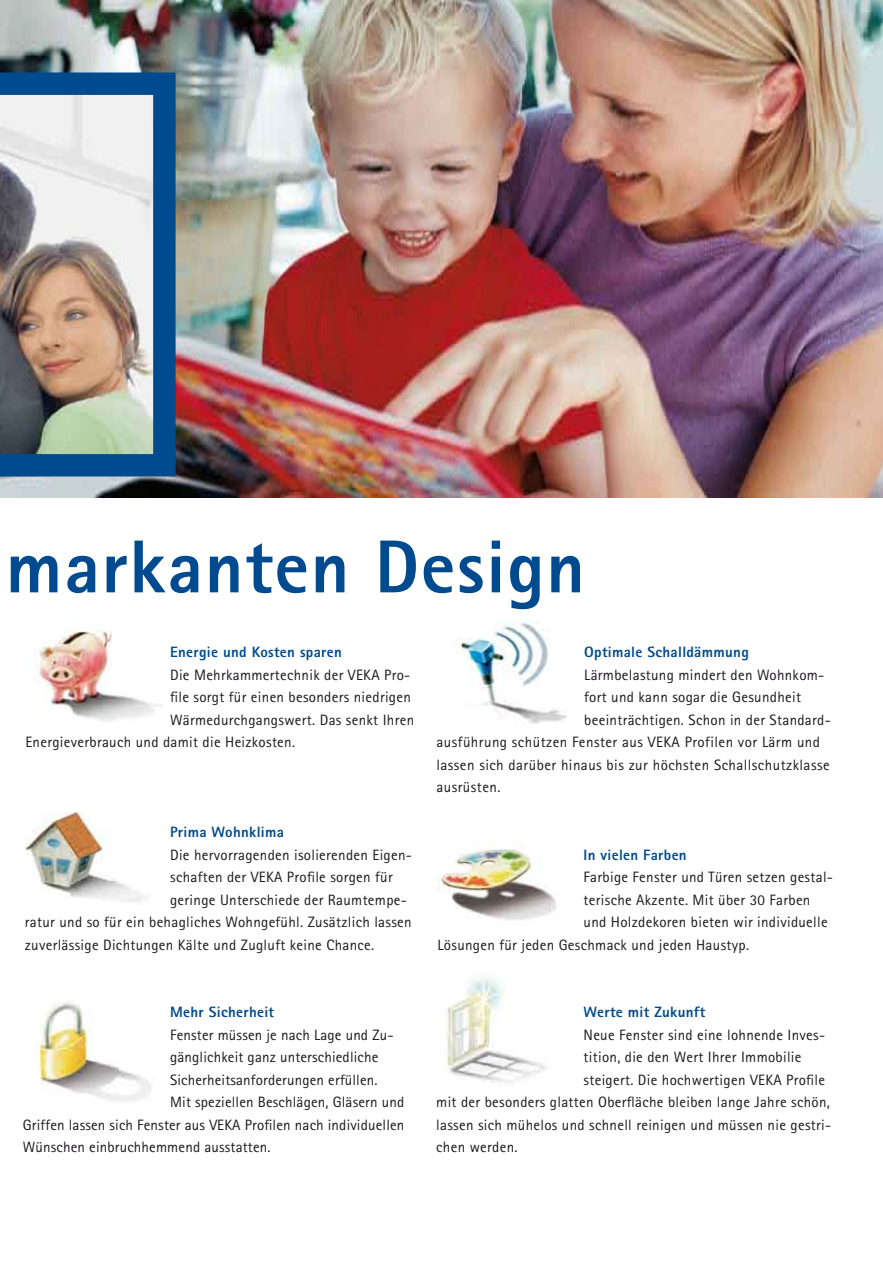
<style>
.page{position:relative;width:883px;height:1263px;background:#fff}
.page>*{position:absolute;margin:0;border:0;box-sizing:border-box;transform-origin:0 0}
.t1{font:800 75px "Rotis Sans Serif";letter-spacing:.02em;color:#004b8f}
.t2{font:15px "Rotis Sans Serif";letter-spacing:.02em;color:#1a171b}
.t3{font:800 15px "Rotis Sans Serif";letter-spacing:.02em;color:#004b8f}
</style>
<div class="page">
<img style="left:0;top:0;width:883px;height:498px">
<img style="left:457px;top:620px;width:110px;height:104px">
<img style="left:39px;top:1002px;width:113px;height:99px">
<img style="left:39px;top:630px;width:124px;height:92px">
<img style="left:437px;top:841px;width:119px;height:79px">
<img style="left:25px;top:811px;width:123px;height:91px">
<img style="left:0;top:72px;width:176px;height:404px">
<img style="left:444px;top:978px;width:103px;height:105px">
<h1 class="t1" style="left:6px;top:519px;width:581px">markanten Design</h1>
<p class="t3" style="left:170px;top:643px;width:173px">Energie und Kosten sparen</p>
<p class="t2" style="left:170px;top:666px;width:242px">Die Mehrkammertechnik der VEKA Pro-</p>
<p class="t2" style="left:170px;top:688px;width:242px">file sorgt für einen besonders niedrigen</p>
<p class="t2" style="left:170px;top:711px;width:246px">Wärmedurchgangswert. Das senkt Ihren</p>
<p class="t2" style="left:25px;top:733px;width:271px">Energieverbrauch und damit die Heizkosten.</p>
<p class="t3" style="left:170px;top:823px;width:115px">Prima Wohnklima</p>
<p class="t2" style="left:170px;top:846px;width:243px">Die hervorragenden isolierenden Eigen-</p>
<p class="t2" style="left:170px;top:868px;width:224px">schaften der VEKA Profile sorgen für</p>
<p class="t2" style="left:170px;top:891px;width:238px">geringe Unterschiede der Raumtempe-</p>
<p class="t2" style="left:25px;top:913px;width:388px">ratur und so für ein behagliches Wohngefühl. Zusätzlich lassen</p>
<p class="t2" style="left:25px;top:936px;width:351px">zuverlässige Dichtungen Kälte und Zugluft keine Chance.</p>
<p class="t3" style="left:170px;top:1003px;width:105px">Mehr Sicherheit</p>
<p class="t2" style="left:170px;top:1026px;width:225px">Fenster müssen je nach Lage und Zu-</p>
<p class="t2" style="left:170px;top:1048px;width:210px">gänglichkeit ganz unterschiedliche</p>
<p class="t2" style="left:170px;top:1071px;width:209px">Sicherheitsanforderungen erfüllen.</p>
<p class="t2" style="left:170px;top:1093px;width:236px">Mit speziellen Beschlägen, Gläsern und</p>
<p class="t2" style="left:23px;top:1116px;width:383px">Griffen lassen sich Fenster aus VEKA Profilen nach individuellen</p>
<p class="t2" style="left:23px;top:1138px;width:249px">Wünschen einbruchhemmend ausstatten.</p>
<p class="t3" style="left:584px;top:643px;width:166px">Optimale Schalldämmung</p>
<p class="t2" style="left:584px;top:666px;width:242px">Lärmbelastung mindert den Wohnkom-</p>
<p class="t2" style="left:584px;top:688px;width:218px">fort und kann sogar die Gesundheit</p>
<p class="t2" style="left:584px;top:711px;width:248px">beeinträchtigen. Schon in der Standard-</p>
<p class="t2" style="left:436px;top:733px;width:385px">ausführung schützen Fenster aus VEKA Profilen vor Lärm und</p>
<p class="t2" style="left:436px;top:756px;width:395px">lassen sich darüber hinaus bis zur höchsten Schallschutzklasse</p>
<p class="t2" style="left:436px;top:778px;width:66px">ausrüsten.</p>
<p class="t3" style="left:584px;top:845px;width:105px">In vielen Farben</p>
<p class="t2" style="left:584px;top:868px;width:251px">Farbige Fenster und Türen setzen gestal-</p>
<p class="t2" style="left:584px;top:891px;width:228px">terische Akzente. Mit über 30 Farben</p>
<p class="t2" style="left:584px;top:913px;width:246px">und Holzdekoren bieten wir individuelle</p>
<p class="t2" style="left:438px;top:936px;width:313px">Lösungen für jeden Geschmack und jeden Haustyp.</p>
<p class="t3" style="left:584px;top:1003px;width:123px">Werte mit Zukunft</p>
<p class="t2" style="left:584px;top:1026px;width:243px">Neue Fenster sind eine lohnende Inves-</p>
<p class="t2" style="left:584px;top:1048px;width:219px">tition, die den Wert Ihrer Immobilie</p>
<p class="t2" style="left:584px;top:1071px;width:243px">steigert. Die hochwertigen VEKA Profile</p>
<p class="t2" style="left:436px;top:1093px;width:395px">mit der besonders glatten Oberfläche bleiben lange Jahre schön,</p>
<p class="t2" style="left:436px;top:1116px;width:396px">lassen sich mühelos und schnell reinigen und müssen nie gestri-</p>
<p class="t2" style="left:436px;top:1138px;width:83px">chen werden.</p>
</div>
